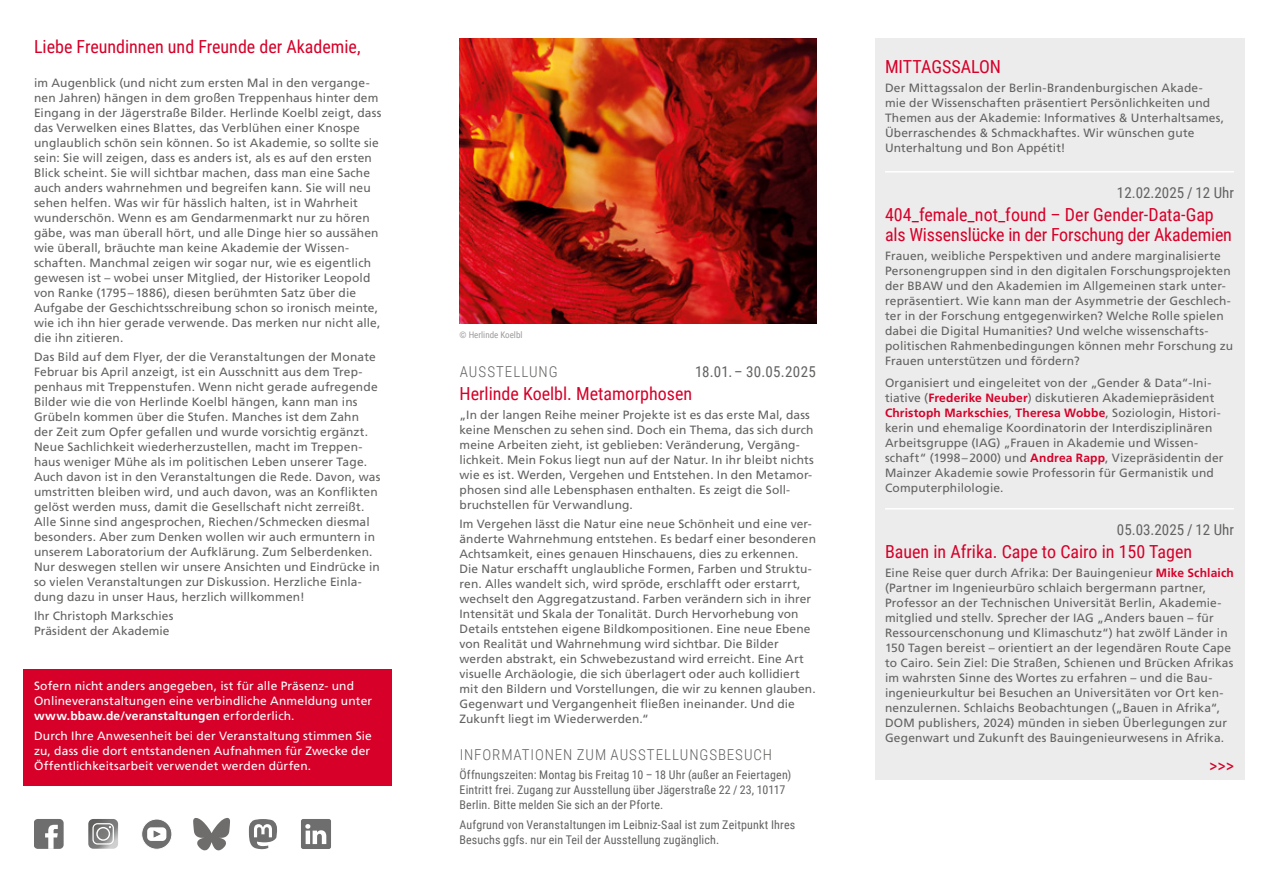
<style>
.page{position:relative;width:1268px;height:893px;background:#fff}
.page>*{position:absolute;margin:0;border:0;box-sizing:border-box;transform-origin:0 0}
.t1{font:18px/19.5px "Roboto Condensed";color:#d60029}
.t2{font:300 15px "Roboto Condensed";letter-spacing:.06em;color:#626261}
.t3{font:15px "Roboto Condensed";color:#626261}
.t4{font:15px "Roboto Condensed";letter-spacing:.02em;color:#626261}
.t5{font:12px/15px "Frutiger";letter-spacing:.01em;color:#626261}
.t6{font:12px/15px "Frutiger";letter-spacing:.015em;color:#fff}
.t7{font:12px/15px "Roboto Condensed";letter-spacing:.01em;color:#626261}
.t8{font:9px "Roboto Condensed";color:#9c9c9d}
.s1{font-weight:700}
.s2{font-weight:700;color:#d60029}
</style>
<div class="page">
<div style="left:23px;top:669px;width:368px;height:117px;background:#d60029"></div>
<svg style="left:88px;top:819px;width:30px;height:30px"></svg>
<div style="left:34px;top:819px;width:30px;height:30px;background:#6e6e6e;border-radius:4px"></div>
<svg style="left:45px;top:825px;width:13px;height:24px"></svg>
<svg style="left:249px;top:819px;width:28px;height:30px"></svg>
<svg style="left:301px;top:819px;width:30px;height:30px"></svg>
<div style="left:142px;top:819px;width:30px;height:30px;background:#6e6e6e;border-radius:50%"></div>
<div style="left:142px;top:819px;width:30px;height:30px;border:1px solid #fff;border-radius:50%"></div>
<svg style="left:147px;top:827px;width:19px;height:14px"></svg>
<img style="left:459px;top:38px;width:357px;height:285px">
<div style="left:874px;top:38px;width:370px;height:742px;background:#ececec"></div>
<hr style="left:884px;top:171px;width:349px;height:2px;background:#fff">
<hr style="left:884px;top:508px;width:349px;height:1px;background:#fff">
<svg style="left:193px;top:818px;width:37px;height:32px"></svg>
<h1 class="t1" style="left:34px;top:36px;width:328px">Liebe Freundinnen und Freunde der Akademie,</h1>
<p class="t5" style="left:34px;top:75px;width:349px">im Augenblick (und nicht zum ersten Mal in den vergange&shy;nen Jahren) hängen in dem großen Treppenhaus hinter dem Eingang in der Jägerstraße Bilder. Herlinde Koelbl zeigt, dass das Verwelken eines Blattes, das Verblühen einer Knospe unglaublich schön sein können. So ist Akademie, so sollte sie sein: Sie will zeigen, dass es anders ist, als es auf den ersten Blick scheint. Sie will sichtbar machen, dass man eine Sache auch anders wahrnehmen und begreifen kann. Sie will neu sehen helfen. Was wir für hässlich halten, ist in Wahrheit wunderschön. Wenn es am Gendarmenmarkt nur zu hören gäbe, was man überall hört, und alle Dinge hier so aussähen wie überall, bräuchte man keine Akademie der Wissen&shy;schaften. Manchmal zeigen wir sogar nur, wie es eigentlich gewesen ist – wobei unser Mitglied, der Historiker Leopold von Ranke (1795–1886), diesen berühmten Satz über die Aufgabe der Geschichtsschreibung schon so ironisch meinte, wie ich ihn hier gerade verwende. Das merken nur nicht alle, die ihn zitieren.</p>
<p class="t5" style="left:34px;top:349px;width:348px">Das Bild auf dem Flyer, der die Veranstaltungen der Monate Februar bis April anzeigt, ist ein Ausschnitt aus dem Trep&shy;penhaus mit Treppenstufen. Wenn nicht gerade aufregende Bilder wie die von Herlinde Koelbl hängen, kann man ins Grübeln kommen über die Stufen. Manches ist dem Zahn der Zeit zum Opfer gefallen und wurde vorsichtig ergänzt.<br>Neue Sachlichkeit wiederherzustellen, macht im Treppen&shy;haus weniger Mühe als im politischen Leben unserer Tage.<br>Auch davon ist in den Veranstaltungen die Rede. Davon, was umstritten bleiben wird, und auch davon, was an Konflikten gelöst werden muss, damit die Gesellschaft nicht zerreißt.<br>Alle Sinne sind angesprochen, Riechen/Schmecken diesmal besonders. Aber zum Denken wollen wir auch ermuntern in unserem Laboratorium der Aufklärung. Zum Selberdenken.<br>Nur deswegen stellen wir unsere Ansichten und Eindrücke in so vielen Veranstaltungen zur Diskussion. Herzliche Einla&shy;dung dazu in unser Haus, herzlich willkommen!</p>
<p class="t5" style="left:34px;top:608px;width:141px">Ihr Christoph Markschies<br>Präsident der Akademie</p>
<p class="t6" style="left:34px;top:678px;width:339px">Sofern nicht anders angegeben, ist für alle Präsenz- und<br>Onlineveranstaltungen eine verbindliche Anmeldung unter <span class="s1">www.bbaw.de/veranstaltungen</span> erforderlich.</p>
<p class="t6" style="left:34px;top:728px;width:339px">Durch Ihre Anwesenheit bei der Veranstaltung stimmen Sie zu, dass die dort entstandenen Aufnahmen für Zwecke der<br>Öffentlichkeitsarbeit verwendet werden dürfen.</p>
<p class="t8" style="left:459px;top:328px;width:64px">© Herlinde Koelbl</p>
<p class="t2" style="left:459px;top:361px;width:99px">AUSSTELLUNG</p>
<p class="t4" style="left:695px;top:361px;width:122px">18.01. – 30.05.2025</p>
<h1 class="t1" style="left:459px;top:384px;width:234px">Herlinde Koelbl. Metamorphosen</h1>
<p class="t5" style="left:459px;top:407px;width:355px">„In der langen Reihe meiner Projekte ist es das erste Mal, dass keine Menschen zu sehen sind. Doch ein Thema, das sich durch meine Arbeiten zieht, ist geblieben: Veränderung, Vergäng&shy;lichkeit. Mein Fokus liegt nun auf der Natur. In ihr bleibt nichts wie es ist. Werden, Vergehen und Entstehen. In den Metamor&shy;phosen sind alle Lebensphasen enthalten. Es zeigt die Soll&shy;bruchstellen für Verwandlung.</p>
<p class="t5" style="left:459px;top:516px;width:358px">Im Vergehen lässt die Natur eine neue Schönheit und eine ver&shy;änderte Wahrnehmung entstehen. Es bedarf einer besonderen Achtsamkeit, eines genauen Hinschauens, dies zu erkennen.<br>Die Natur erschafft unglaubliche Formen, Farben und Struktu&shy;ren. Alles wandelt sich, wird spröde, erschlafft oder erstarrt, wechselt den Aggregatzustand. Farben verändern sich in ihrer Intensität und Skala der Tonalität. Durch Hervorhebung von Details entstehen eigene Bildkompositionen. Eine neue Ebene von Realität und Wahrnehmung wird sichtbar. Die Bilder werden abstrakt, ein Schwebezustand wird erreicht. Eine Art visuelle Archäologie, die sich überlagert oder auch kollidiert mit den Bildern und Vorstellungen, die wir zu kennen glauben.<br>Gegenwart und Vergangenheit fließen ineinander. Und die Zukunft liegt im Wiederwerden.“</p>
<p class="t2" style="left:459px;top:745px;width:314px">INFORMATIONEN ZUM AUSSTELLUNGSBESUCH</p>
<p class="t7" style="left:459px;top:767px;width:333px">Öffnungszeiten: Montag bis Freitag 10 – 18 Uhr (außer an Feiertagen)<br>Eintritt frei. Zugang zur Ausstellung über Jägerstraße 22 / 23, 10117<br>Berlin. Bitte melden Sie sich an der Pforte.</p>
<p class="t7" style="left:459px;top:816px;width:337px">Aufgrund von Veranstaltungen im Leibniz-Saal ist zum Zeitpunkt Ihres<br>Besuchs ggfs. nur ein Teil der Ausstellung zugänglich.</p>
<h1 class="t1" style="left:884px;top:56px;width:117px">MITTAGSSALON</h1>
<p class="t5" style="left:884px;top:80px;width:341px">Der Mittagssalon der Berlin-Brandenburgischen Akade&shy;mie der Wissenschaften präsentiert Persönlichkeiten und Themen aus der Akademie: Informatives &amp; Unterhaltsames, Überraschendes &amp; Schmackhaftes. Wir wünschen gute Unterhaltung und Bon Appétit!</p>
<p class="t3" style="left:1116px;top:182px;width:118px">12.02.2025 / 12 Uhr</p>
<h1 class="t1" style="left:884px;top:204px;width:348px">404_female_not_found – Der Gender-Data-Gap als Wissenslücke in der Forschung der Akademien</h1>
<p class="t5" style="left:884px;top:248px;width:349px">Frauen, weibliche Perspektiven und andere marginalisierte Personengruppen sind in den digitalen Forschungsprojekten der BBAW und den Akademien im Allgemeinen stark unter&shy;repräsentiert. Wie kann man der Asymmetrie der Geschlech&shy;ter in der Forschung entgegenwirken? Welche Rolle spielen dabei die Digital Humanities? Und welche wissenschafts&shy;politischen Rahmenbedingungen können mehr Forschung zu Frauen unterstützen und fördern?</p>
<p class="t5" style="left:884px;top:375px;width:340px">Organisiert und eingeleitet von der „Gender &amp; Data“-Ini&shy;tiative (<span class="s2">Frederike Neuber</span>) diskutieren Akademiepräsident <span class="s2">Christoph Markschies</span>, <span class="s2">Theresa Wobbe</span>, Soziologin, Histori&shy;kerin und ehemalige Koordinatorin der Interdisziplinären Arbeitsgruppe (IAG) „Frauen in Akademie und Wissen&shy;schaft“ (1998–2000) und <span class="s2">Andrea Rapp</span>, Vizepräsidentin der Mainzer Akademie sowie Professorin für Germanistik und Computerphilologie.</p>
<p class="t3" style="left:1116px;top:519px;width:118px">05.03.2025 / 12 Uhr</p>
<h1 class="t1" style="left:884px;top:541px;width:308px">Bauen in Afrika. Cape to Cairo in 150 Tagen</h1>
<p class="t5" style="left:884px;top:565px;width:350px">Eine Reise quer durch Afrika: Der Bauingenieur <span class="s2">Mike Schlaich </span>(Partner im Ingenieurbüro schlaich bergermann partner, Professor an der Technischen Universität Berlin, Akademie&shy;mitglied und stellv. Sprecher der IAG „Anders bauen – für Ressourcenschonung und Klimaschutz“) hat zwölf Länder in 150 Tagen bereist – orientiert an der legendären Route Cape to Cairo. Sein Ziel: Die Straßen, Schienen und Brücken Afrikas im wahrsten Sinne des Wortes zu erfahren – und die Bau&shy;ingenieurkultur bei Besuchen an Universitäten vor Ort ken&shy;nenzulernen. Schlaichs Beobachtungen („Bauen in Afrika“, DOM publishers, 2024) münden in sieben Überlegungen zur Gegenwart und Zukunft des Bauingenieurwesens in Afrika.</p>
<h1 class="t1" style="left:1208px;top:755px;width:26px">&gt;&gt;&gt;</h1>
</div>
